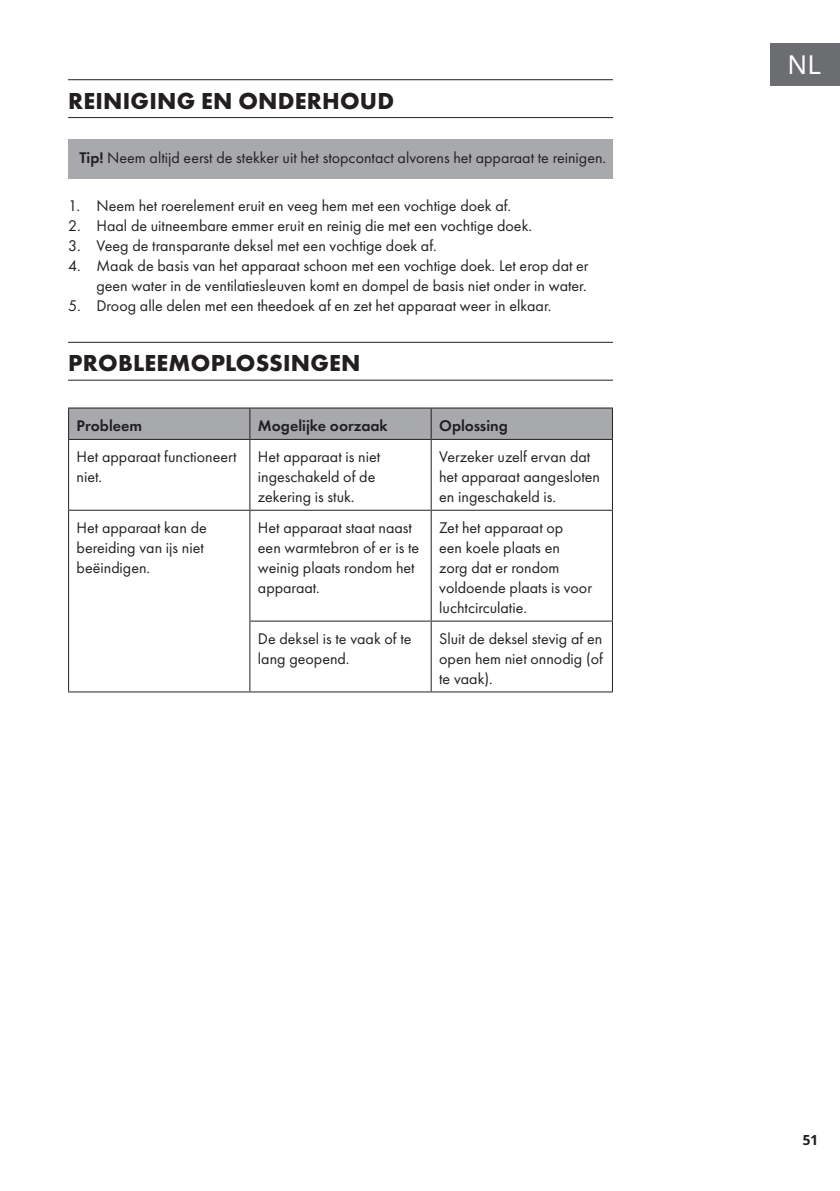
<style>
.page{position:relative;width:840px;height:1191px;background:#fff}
.page>*{position:absolute;margin:0;border:0;box-sizing:border-box;transform-origin:0 0}
.t1{font:26px "Noto Sans";color:#fff}
.t2{font:700 24px "Futura PTW08";letter-spacing:.01em;color:#231f20}
.t3{font:16px/20px "Futura PTW08";color:#231f20}
.t4{font:600 16px "Futura PTW08";color:#231f20}
.t5{font:700 14px "Noto Sans";color:#231f20}
.s1{font-weight:600}
</style>
<div class="page">
<div style="left:770px;top:43px;width:69px;height:42px;background:#6c6d70"></div>
<hr style="left:68px;top:79px;width:544px;height:1px;background:#231f20">
<hr style="left:68px;top:117px;width:544px;height:1px;background:#231f20">
<div style="left:68px;top:139px;width:544px;height:39px;background:#a8a9ad"></div>
<hr style="left:68px;top:342px;width:544px;height:1px;background:#231f20">
<hr style="left:68px;top:380px;width:544px;height:1px;background:#231f20">
<svg style="left:69px;top:408px;width:542px;height:31px;background:#a4a5a8"></svg>
<hr style="left:68px;top:407px;width:182px;height:1px;background:#231f20">
<hr style="left:68px;top:408px;width:1px;height:31px;background:#231f20">
<hr style="left:250px;top:407px;width:181px;height:1px;background:#231f20">
<hr style="left:249px;top:408px;width:1px;height:31px;background:#231f20">
<hr style="left:431px;top:407px;width:181px;height:1px;background:#231f20">
<hr style="left:430px;top:408px;width:1px;height:31px;background:#231f20">
<hr style="left:611px;top:408px;width:1px;height:31px;background:#231f20">
<hr style="left:68px;top:439px;width:182px;height:1px;background:#231f20">
<hr style="left:68px;top:440px;width:1px;height:70px;background:#231f20">
<hr style="left:250px;top:439px;width:181px;height:1px;background:#231f20">
<hr style="left:249px;top:440px;width:1px;height:70px;background:#231f20">
<hr style="left:431px;top:439px;width:181px;height:1px;background:#231f20">
<hr style="left:430px;top:440px;width:1px;height:70px;background:#231f20">
<hr style="left:611px;top:440px;width:1px;height:70px;background:#231f20">
<hr style="left:68px;top:510px;width:182px;height:1px;background:#231f20">
<hr style="left:68px;top:511px;width:1px;height:110px;background:#231f20">
<hr style="left:250px;top:510px;width:181px;height:1px;background:#231f20">
<hr style="left:249px;top:511px;width:1px;height:109px;background:#231f20">
<hr style="left:431px;top:510px;width:181px;height:1px;background:#231f20">
<hr style="left:430px;top:511px;width:1px;height:109px;background:#231f20">
<hr style="left:611px;top:511px;width:1px;height:109px;background:#231f20">
<hr style="left:68px;top:621px;width:1px;height:70px;background:#231f20">
<hr style="left:249px;top:620px;width:182px;height:1px;background:#231f20">
<hr style="left:249px;top:621px;width:1px;height:70px;background:#231f20">
<hr style="left:431px;top:620px;width:181px;height:1px;background:#231f20">
<hr style="left:430px;top:621px;width:1px;height:70px;background:#231f20">
<hr style="left:611px;top:621px;width:1px;height:70px;background:#231f20">
<hr style="left:68px;top:691px;width:182px;height:1px;background:#231f20">
<hr style="left:250px;top:691px;width:181px;height:1px;background:#231f20">
<hr style="left:431px;top:691px;width:181px;height:1px;background:#231f20">
<h2 class="t2" style="left:68px;top:85px;width:327px">REINIGING EN ONDERHOUD</h2>
<p class="t3" style="left:79px;top:147px;width:528px"><span class="s1">Tip!</span> Neem altijd eerst de stekker uit het stopcontact alvorens het apparaat te reinigen.</p>
<p class="t3" style="left:68px;top:195px;width:444px">1. Neem het roerelement eruit en veeg hem met een vochtige doek af.</p>
<p class="t3" style="left:68px;top:215px;width:465px">2. Haal de uitneembare emmer eruit en reinig die met een vochtige doek.</p>
<p class="t3" style="left:68px;top:235px;width:370px">3. Veeg de transparante deksel met een vochtige doek af.</p>
<p class="t3" style="left:68px;top:255px;width:522px;text-align:right">4. Maak de basis van het apparaat schoon met een vochtige doek. Let erop dat er geen water in de ventilatiesleuven komt en dompel de basis niet onder in water.</p>
<p class="t3" style="left:68px;top:295px;width:485px">5. Droog alle delen met een theedoek af en zet het apparaat weer in elkaar.</p>
<h2 class="t2" style="left:68px;top:348px;width:294px">PROBLEEMOPLOSSINGEN</h2>
<p class="t4" style="left:77px;top:416px;width:67px">Probleem</p>
<p class="t4" style="left:258px;top:416px;width:131px">Mogelijke oorzaak</p>
<p class="t4" style="left:439px;top:416px;width:70px">Oplossing</p>
<p class="t3" style="left:77px;top:447px;width:161px">Het apparaat functioneert niet.</p>
<p class="t3" style="left:258px;top:447px;width:124px">Het apparaat is niet ingeschakeld of de zekering is stuk.</p>
<p class="t3" style="left:439px;top:447px;width:162px">Verzeker uzelf ervan dat het apparaat aangesloten en ingeschakeld is.</p>
<p class="t3" style="left:77px;top:517px;width:132px">Het apparaat kan de bereiding van ijs niet beëindigen.</p>
<p class="t3" style="left:258px;top:517px;width:163px">Het apparaat staat naast een warmtebron of er is te weinig plaats rondom het apparaat.</p>
<p class="t3" style="left:439px;top:517px;width:154px">Zet het apparaat op<br>een koele plaats en zorg dat er rondom voldoende plaats is voor luchtcirculatie.</p>
<p class="t3" style="left:258px;top:628px;width:155px">De deksel is te vaak of te lang geopend.</p>
<p class="t3" style="left:439px;top:628px;width:165px;text-align:justify">Sluit de deksel stevig af en open hem niet onnodig (of te vaak).</p>
<h1 class="t1" style="left:787px;top:46px;width:35px">NL</h1>
<p class="t5" style="left:802px;top:1130px;width:17px">51</p>
</div>
